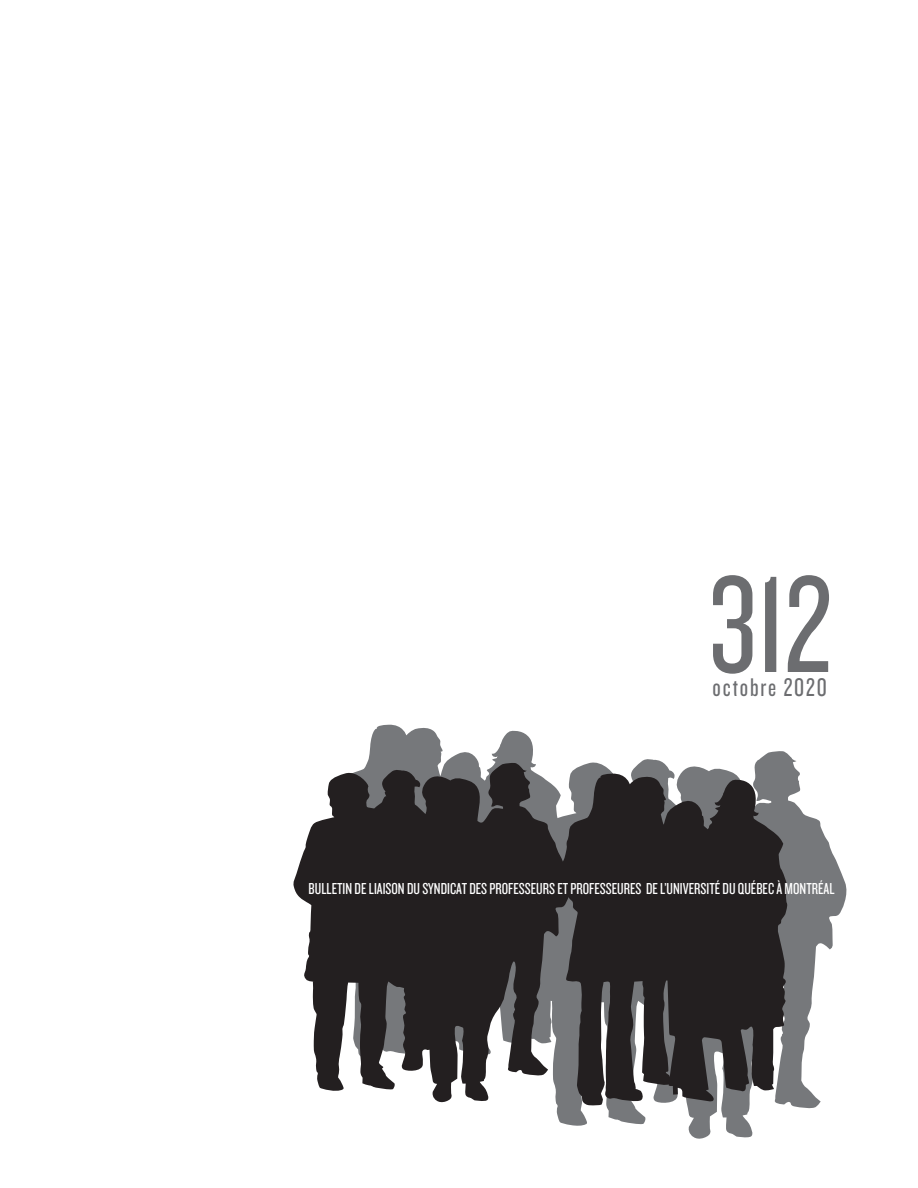
<style>
.page{position:relative;width:918px;height:1188px;background:#fff}
.page>*{position:absolute;margin:0;border:0;box-sizing:border-box;transform-origin:0 0}
.t1{font:142.8px "Knockout HTF28 Junior Featherwt";color:#6c6d70}
.t2{font:26.55px "Knockout HTF28 Junior Featherwt";letter-spacing:.07em;color:#6c6d70}
.t3{font:16.5px "Knockout HTF28 Junior Featherwt";color:#fff}
</style>
<div class="page">
<svg style="left:367px;top:724px;width:166px;height:39px;fill:#76787b"></svg>
<svg style="left:492px;top:741px;width:10px;height:22px"></svg>
<svg style="left:529px;top:751px;width:318px;height:388px"></svg>
<svg style="left:293px;top:763px;width:280px;height:341px;background:#504d4e"></svg>
<svg style="left:783px;top:757px;width:14px;height:6px"></svg>
<svg style="left:557px;top:773px;width:231px;height:333px;background:#3e3b3c"></svg>
<svg style="left:715px;top:790px;width:10px;height:22px"></svg>
<svg style="left:749px;top:760px;width:25px;height:57px"></svg>
<svg style="left:487px;top:772px;width:19px;height:36px"></svg>
<svg style="left:516px;top:752px;width:20px;height:21px"></svg>
<h1 class="t1" style="left:709px;top:554px;width:125px">312</h1>
<h2 class="t2" style="left:713px;top:674px;width:116px">octobre 2020</h2>
<p class="t3" style="left:309px;top:880px;width:528px">BULLETIN DE LIAISON DU SYNDICAT DES PROFESSEURS ET PROFESSEURES DE L’UNIVERSITÉ DU QUÉBEC À MONTRÉAL</p>
</div>
